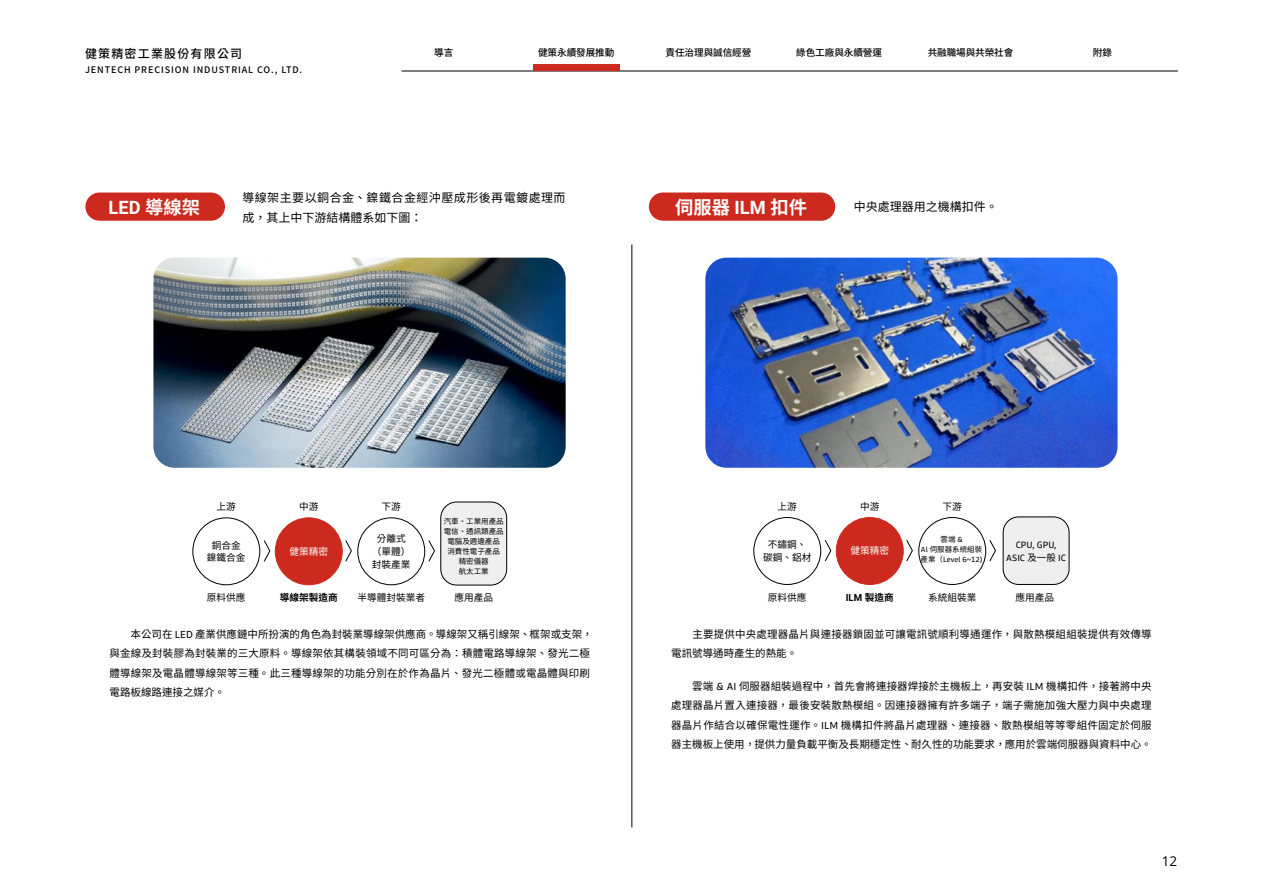
<style>
.page{position:relative;width:1263px;height:893px;background:#fff}
.page>*{position:absolute;margin:0;border:0;box-sizing:border-box;transform-origin:0 0}
.t1{font:700 18.3px "Noto Sans TC";color:#fff}
.t2{font:700 18.3px "Roboto";color:#fff}
.t3{font:13.5px "Open Sans";color:#000}
.t4{font:12px/19.5px "Noto Sans TC";letter-spacing:.04em;color:#000}
.t5{font:500 12px "Noto Sans TC";letter-spacing:.1em;color:#000}
.t6{font:12px "Noto Sans TC";color:#000}
.t7{font:10.5px/19.5px "Noto Sans TC";letter-spacing:.02em;color:#000}
.t8{font:9.6px/12.9px "Noto Sans TC";color:#000;text-align:center}
.t9{font:500 9.6px "Noto Sans TC";letter-spacing:-.01em;color:#000}
.t10{font:9.6px "Noto Sans TC";color:#fff}
.t11{font:700 9.6px "Noto Sans TC";color:#000}
.t12{font:700 9.6px "Roboto";color:#000}
.t13{font:9.45px/12.6px "Goldman Sans";color:#000;text-align:center}
.t14{font:500 9px "Noto Sans TC";letter-spacing:.1em;color:#000}
.t15{font:7.5px/10.2px "Noto Sans TC";color:#000;text-align:center}
.t16{font:7.5px "Goldman Sans";color:#000}
.s1{font-family:"Noto Sans TC"}
.s2{font-family:"Roboto"}
.s3{font-family:"Goldman Sans"}
</style>
<div class="page">
<hr style="left:401px;top:71px;width:777px;height:1px;background:#000">
<div style="left:533px;top:65px;width:87px;height:6px;background:#cc2a1e"></div>
<div style="left:441px;top:502px;width:66px;height:83px;background:#efefef;border-radius:16px"></div>
<div style="left:440px;top:502px;width:67px;height:83px;border:1px solid #000;border-radius:16px"></div>
<div style="left:192px;top:517px;width:68px;height:68px;border:1px solid #000;border-radius:50%"></div>
<div style="left:275px;top:518px;width:67px;height:67px;background:#cc2a1e;border-radius:50%"></div>
<div style="left:275px;top:517px;width:68px;height:68px;border:1px solid #cc2a1e;border-radius:50%"></div>
<div style="left:357px;top:517px;width:68px;height:68px;border:1px solid #000;border-radius:50%"></div>
<svg style="left:263px;top:540px;width:8px;height:22px"></svg>
<svg style="left:345px;top:540px;width:7px;height:22px"></svg>
<svg style="left:428px;top:540px;width:7px;height:22px"></svg>
<div style="left:1003px;top:517px;width:66px;height:67px;background:#efefef;border-radius:16px"></div>
<div style="left:1003px;top:516px;width:66px;height:69px;border:1px solid #000;border-radius:16px"></div>
<div style="left:753px;top:517px;width:68px;height:68px;border:1px solid #000;border-radius:50%"></div>
<div style="left:836px;top:517px;width:67px;height:67px;background:#cc2a1e;border-radius:50%"></div>
<div style="left:836px;top:517px;width:68px;height:68px;border:1px solid #cc2a1e;border-radius:50%"></div>
<div style="left:918px;top:517px;width:68px;height:68px;border:1px solid #000;border-radius:50%"></div>
<svg style="left:824px;top:540px;width:8px;height:22px"></svg>
<svg style="left:906px;top:540px;width:7px;height:22px"></svg>
<svg style="left:989px;top:540px;width:7px;height:22px"></svg>
<img style="left:153px;top:258px;width:413px;height:210px">
<div style="left:85px;top:192px;width:140px;height:29px;background:#cc2a1e;border-radius:14px"></div>
<div style="left:649px;top:192px;width:186px;height:29px;background:#cc2a1e;border-radius:14px"></div>
<img style="left:705px;top:258px;width:412px;height:210px">
<hr style="left:631px;top:244px;width:1px;height:583px;background:#000">
<p class="t5" style="left:85px;top:47px;width:159px">健策精密工業股份有限公司</p>
<p class="t14" style="left:85px;top:64px;width:219px">JENTECH PRECISION INDUSTRIAL CO., LTD.</p>
<p class="t9" style="left:434px;top:47px;width:21px">導言</p>
<p class="t9" style="left:538px;top:47px;width:78px">健策永續發展推動</p>
<p class="t9" style="left:665px;top:47px;width:87px">責任治理與誠信經營</p>
<p class="t9" style="left:796px;top:47px;width:87px">綠色工廠與永續營運</p>
<p class="t9" style="left:928px;top:47px;width:87px">共融職場與共榮社會</p>
<p class="t9" style="left:1093px;top:47px;width:21px">附錄</p>
<p class="t4" style="left:242px;top:189px;width:325px">導線架主要以銅合金、鎳鐵合金經沖壓成形後再電鍍處理而成，其上中下游結構體系如下圖：</p>
<h1 class="t2" style="left:109px;top:194px;width:93px">LED <span class="s1">導線架</span></h1>
<h1 class="t1" style="left:675px;top:197px;width:133px">伺服器 <span class="s2">ILM</span> 扣件</h1>
<p class="t6" style="left:854px;top:200px;width:145px">中央處理器用之機構扣件。</p>
<p class="t8" style="left:217px;top:501px;width:21px">上游</p>
<p class="t8" style="left:207px;top:539px;width:40px">銅合金鎳鐵合金</p>
<p class="t8" style="left:207px;top:591px;width:40px">原料供應</p>
<p class="t8" style="left:299px;top:501px;width:21px">中游</p>
<p class="t10" style="left:289px;top:546px;width:40px">健策精密</p>
<p class="t11" style="left:280px;top:592px;width:59px">導線架製造商</p>
<p class="t8" style="left:382px;top:501px;width:21px">下游</p>
<p class="t8" style="left:372px;top:532px;width:40px">分離式（單體）封裝產業</p>
<p class="t8" style="left:357px;top:591px;width:69px">半導體封裝業者</p>
<p class="t15" style="left:444px;top:516px;width:61px">汽車、工業用產品電信、通訊類產品電腦及週邊產品消費性電子產品精密儀器<br>航太工業</p>
<p class="t8" style="left:454px;top:591px;width:40px">應用產品</p>
<p class="t7" style="left:109px;top:624px;width:485px">　　本公司在 <span class="s3">LED</span> 產業供應鏈中所扮演的角色為封裝業導線架供應商。導線架又稱引線架、框架或支架，與金線及封裝膠為封裝業的三大原料。導線架依其構裝領域不同可區分為：積體電路導線架、發光二極體導線架及電晶體導線架等三種。此三種導線架的功能分別在於作為晶片、發光二極體或電晶體與印刷電路板線路連接之媒介。</p>
<p class="t8" style="left:778px;top:500px;width:21px">上游</p>
<p class="t8" style="left:763px;top:538px;width:50px">不鏽鋼、碳鋼、鋁材</p>
<p class="t8" style="left:768px;top:591px;width:40px">原料供應</p>
<p class="t8" style="left:860px;top:500px;width:21px">中游</p>
<p class="t10" style="left:850px;top:545px;width:40px">健策精密</p>
<p class="t12" style="left:846px;top:591px;width:49px">ILM <span class="s1">製造商</span></p>
<p class="t8" style="left:942px;top:500px;width:21px">下游</p>
<p class="t15" style="left:921px;top:534px;width:63px">雲端 <span class="s3">&amp;<br>Al</span> 伺服器系統組裝</p>
<p class="t16" style="left:920px;top:555px;width:64px"><span class="s1">產業（</span>Level 6~12)</p>
<p class="t8" style="left:928px;top:591px;width:50px">系統組裝業</p>
<p class="t13" style="left:1006px;top:538px;width:61px">CPU, GPU,<br>ASIC <span class="s1">及一般</span> IC</p>
<p class="t8" style="left:1015px;top:591px;width:40px">應用產品</p>
<p class="t7" style="left:671px;top:624px;width:482px">　　主要提供中央處理器晶片與連接器鎖固並可讓電訊號順利導通運作，與散熱模組組裝提供有效傳導電訊號導通時產生的熱能。</p>
<p class="t7" style="left:671px;top:676px;width:482px;text-align:justify">　　雲端 <span class="s3">&amp; AI</span> 伺服器組裝過程中，首先會將連接器焊接於主機板上，再安裝 <span class="s3">ILM</span> 機構扣件，接著將中央處理器晶片置入連接器，最後安裝散熱模組。因連接器擁有許多端子，端子需施加強大壓力與中央處理器晶片作結合以確保電性運作。<span class="s3">ILM</span> 機構扣件將晶片處理器、連接器、散熱模組等等零組件固定於伺服器主機板上使用，提供力量負載平衡及長期穩定性、耐久性的功能要求，應用於雲端伺服器與資料中心。</p>
<p class="t3" style="left:1162px;top:852px;width:17px">12</p>
</div>
